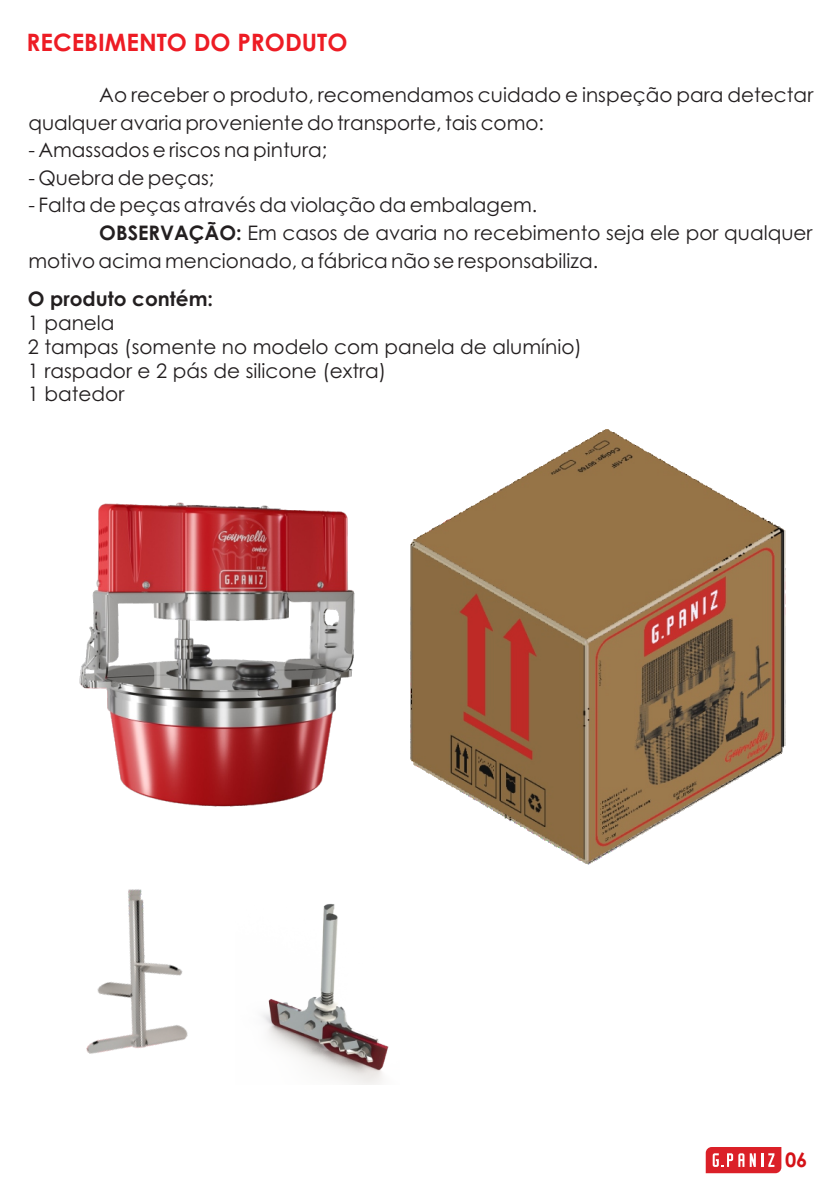
<style>
.page{position:relative;width:840px;height:1191px;background:#fff}
.page>*{position:absolute;margin:0;border:0;box-sizing:border-box;transform-origin:0 0}
.t1{font:700 24px "Century Gothic";color:#ed1c24}
.t2{font:20px/23.8px "Century Gothic";color:#231f20}
.t3{font:700 20px "Century Gothic";color:#231f20}
.t4{font:700 20px "Century Gothic";color:#d41217}
.s1{font-weight:700}
</style>
<div class="page">
<svg style="left:705px;top:1147px;width:76px;height:26px;background:#e1484f"></svg>
<img style="left:79px;top:502px;width:276px;height:305px">
<img style="left:86px;top:889px;width:102px;height:165px">
<img style="left:410px;top:429px;width:376px;height:436px">
<img style="left:262px;top:904px;width:127px;height:180px">
<p class="t1" style="left:27px;top:33px;width:322px">RECEBIMENTO DO PRODUTO</p>
<p class="t2" style="left:28px;top:83px;width:786px;line-height:27.6px;text-indent:71px">Ao receber o produto, recomendamos cuidado e inspeção para detectar qualquer avaria proveniente do transporte, tais como:</p>
<p class="t2" style="left:28px;top:140px;width:300px">- Amassados e riscos na pintura;</p>
<p class="t2" style="left:28px;top:167px;width:187px">- Quebra de peças;</p>
<p class="t2" style="left:28px;top:195px;width:510px">- Falta de peças através da violação da embalagem.</p>
<p class="t2" style="left:99px;top:223px;width:714px"><span class="s1">OBSERVAÇÃO:</span> Em casos de avaria no recebimento seja ele por qualquer</p>
<p class="t2" style="left:28px;top:250px;width:571px">motivo acima mencionado, a fábrica não se responsabiliza.</p>
<p class="t3" style="left:28px;top:291px;width:187px">O produto contém:</p>
<p class="t2" style="left:28px;top:313px;width:555px">1 panela<br>2 tampas (somente no modelo com panela de alumínio)<br>1 raspador e 2 pás de silicone (extra)<br>1 batedor</p>
<p class="t4" style="left:784px;top:1152px;width:24px">06</p>
</div>
